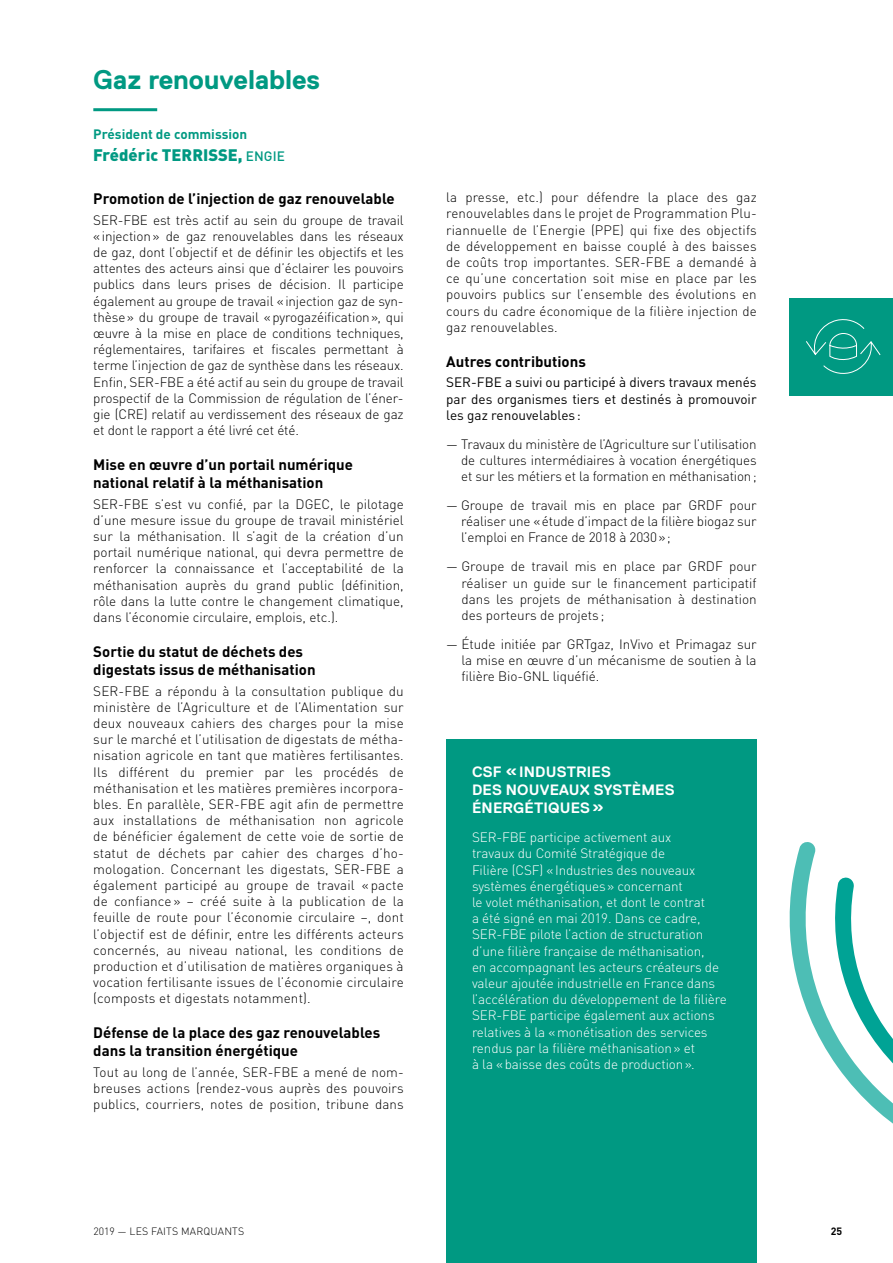
<style>
.page{position:relative;width:893px;height:1263px;background:#fff}
.page>*{position:absolute;margin:0;border:0;box-sizing:border-box;transform-origin:0 0}
.t1{font:700 27px "Replica Pro";color:#009982}
.t2{font:900 16.5px "DIN Pro";color:#009982}
.t3{font:700 15px/18px "DIN Pro";color:#000}
.t4{font:700 15px/18px "Replica Pro";letter-spacing:.01em;color:#fff}
.t5{font:300 13.5px/16.2px "DIN Pro";letter-spacing:-.005em;color:#000;text-align:justify}
.t6{font:300 13.5px/16.2px "DIN Pro";letter-spacing:-.01em;color:#fff}
.t7{font:13.5px/16.2px "DIN Pro";color:#000;text-align:justify}
.t8{font:700 13.5px "DIN Pro";color:#009982}
.t9{font:300 10.5px "DIN Pro";letter-spacing:.02em;color:#000}
.t10{font:700 10.5px "DIN Pro";color:#000}
.s1{font-weight:500;font-size:13.5px}
</style>
<div class="page">
<div style="left:446px;top:740px;width:311px;height:523px;background:#009982"></div>
<div style="left:790px;top:298px;width:103px;height:97px;background:#009982"></div>
<svg style="left:806px;top:319px;width:75px;height:55px"></svg>
<hr style="left:93px;top:108px;width:64px;height:3px;background:#009982">
<svg style="left:789px;top:842px;width:104px;height:282px"></svg>
<h1 class="t1" style="left:93px;top:64px;width:228px">Gaz renouvelables</h1>
<p class="t8" style="left:93px;top:125px;width:155px">Président de commission</p>
<p class="t2" style="left:93px;top:143px;width:193px">Frédéric TERRISSE, <span class="s1">ENGIE</span></p>
<p class="t3" style="left:93px;top:189px;width:303px">Promotion de l’injection de gaz renouvelable</p>
<p class="t5" style="left:93px;top:210px;width:312px">SER-FBE est très actif au sein du groupe de travail «injection» de gaz renouvelables dans les réseaux de gaz, dont l’objectif et de définir les objectifs et les attentes des acteurs ainsi que d’éclairer les pouvoirs publics dans leurs prises de décision. Il participe également au groupe de travail «injection gaz de syn&shy;thèse» du groupe de travail «pyrogazéification», qui œuvre à la mise en place de conditions techniques, réglementaires, tarifaires et fiscales permettant à terme l’injection de gaz de synthèse dans les réseaux.<br>Enfin, SER-FBE a été actif au sein du groupe de travail prospectif de la Commission de régulation de l’éner&shy;gie (CRE) relatif au verdissement des réseaux de gaz et dont le rapport a été livré cet été.</p>
<p class="t3" style="left:93px;top:455px;width:261px">Mise en œuvre d’un portail numérique national relatif à la méthanisation</p>
<p class="t5" style="left:93px;top:494px;width:312px">SER-FBE s’est vu confié, par la DGEC, le pilotage d’une mesure issue du groupe de travail ministériel sur la méthanisation. Il s’agit de la création d’un portail numérique national, qui devra permettre de renforcer la connaissance et l’acceptabilité de la méthanisation auprès du grand public (définition, rôle dans la lutte contre le changement climatique, dans l’économie circulaire, emplois, etc.).</p>
<p class="t3" style="left:93px;top:642px;width:224px">Sortie du statut de déchets des digestats issus de méthanisation</p>
<p class="t5" style="left:93px;top:681px;width:312px">SER-FBE a répondu à la consultation publique du ministère de l’Agriculture et de l’Alimentation sur deux nouveaux cahiers des charges pour la mise sur le marché et l’utilisation de digestats de métha&shy;nisation agricole en tant que matières fertilisantes.<br>Ils différent du premier par les procédés de méthanisation et les matières premières incorpora&shy;bles. En parallèle, SER-FBE agit afin de permettre aux installations de méthanisation non agricole de bénéficier également de cette voie de sortie de statut de déchets par cahier des charges d’ho&shy;mologation. Concernant les digestats, SER-FBE a également participé au groupe de travail « pacte de confiance » – créé suite à la publication de la feuille de route pour l’économie circulaire –, dont l’objectif est de définir, entre les différents acteurs concernés, au niveau national, les conditions de production et d’utilisation de matières organiques à vocation fertilisante issues de l’économie circulaire (composts et digestats notamment).</p>
<p class="t3" style="left:93px;top:1023px;width:288px">Défense de la place des gaz renouvelables dans la transition énergétique</p>
<p class="t5" style="left:93px;top:1063px;width:312px">Tout au long de l’année, SER-FBE a mené de nom&shy;breuses actions (rendez-vous auprès des pouvoirs publics, courriers, notes de position, tribune dans</p>
<p class="t5" style="left:446px;top:188px;width:312px">la presse, etc.) pour défendre la place des gaz renouvelables dans le projet de Programmation Plu&shy;riannuelle de l’Energie (PPE) qui fixe des objectifs de développement en baisse couplé à des baisses de coûts trop importantes. SER-FBE a demandé à ce qu’une concertation soit mise en place par les pouvoirs publics sur l’ensemble des évolutions en cours du cadre économique de la filière injection de gaz renouvelables.</p>
<p class="t3" style="left:446px;top:352px;width:141px">Autres contributions</p>
<p class="t7" style="left:446px;top:373px;width:312px">SER-FBE a suivi ou participé à divers travaux menés par des organismes tiers et destinés à promouvoir les gaz renouvelables :</p>
<p class="t5" style="left:461px;top:435px;width:297px;text-indent:-15px">— Travaux du ministère de l’Agriculture sur l’utilisation de cultures intermédiaires à vocation énergétiques et sur les métiers et la formation en méthanisation;</p>
<p class="t5" style="left:461px;top:496px;width:297px;text-indent:-15px">— Groupe de travail mis en place par GRDF pour réaliser une «étude d’impact de la filière biogaz sur l’emploi en France de 2018 à 2030»;</p>
<p class="t5" style="left:461px;top:557px;width:297px;text-indent:-15px">— Groupe de travail mis en place par GRDF pour réaliser un guide sur le financement participatif dans les projets de méthanisation à destination des porteurs de projets;</p>
<p class="t5" style="left:461px;top:635px;width:297px;text-indent:-15px">— Étude initiée par GRTgaz, InVivo et Primagaz sur la mise en œuvre d’un mécanisme de soutien à la filière Bio-GNL liquéfié.</p>
<p class="t4" style="left:472px;top:763px;width:204px">CSF «INDUSTRIES<br>DES NOUVEAUX SYSTÈMES<br>ÉNERGÉTIQUES»</p>
<p class="t6" style="left:472px;top:828px;width:256px">SER-FBE participe activement aux<br>travaux du Comité Stratégique de<br>Filière (CSF) «Industries des nouveaux systèmes énergétiques» concernant<br>le volet méthanisation, et dont le contrat<br>a été signé en mai 2019. Dans ce cadre, SER-FBE pilote l’action de structuration d’une filière française de méthanisation,<br>en accompagnant les acteurs créateurs de valeur ajoutée industrielle en France dans l’accélération du développement de la filière SER-FBE participe également aux actions relatives à la «monétisation des services rendus par la filière méthanisation» et<br>à la «baisse des coûts de production».</p>
<p class="t9" style="left:93px;top:1223px;width:152px">2019 — LES FAITS MARQUANTS</p>
<p class="t10" style="left:831px;top:1224px;width:13px">25</p>
</div>
